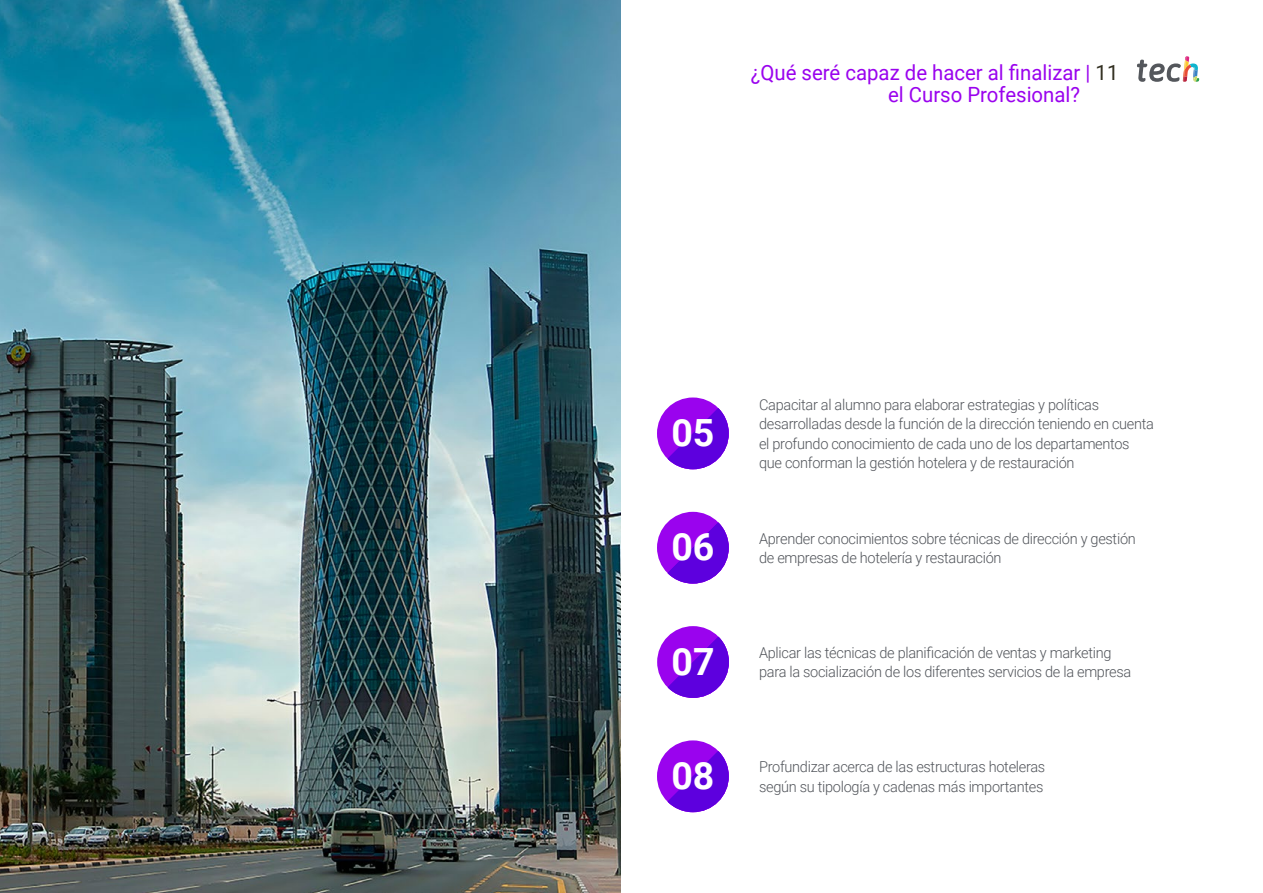
<style>
.page{position:relative;width:1263px;height:893px;background:#fff}
.page>*{position:absolute;margin:0;border:0;box-sizing:border-box;transform-origin:0 0}
.t1{font:700 37.5px "Roboto";color:#fff}
.t2{font:21px/22.5px "Roboto";color:#9a03ee}
.t3{font:300 15px/19.5px "Roboto";letter-spacing:-.02em;color:#52555b}
.s1{color:#312e20}
</style>
<div class="page">
<img style="left:0;top:0;width:621px;height:893px">
<svg style="left:1137px;top:56px;width:62px;height:26px"></svg>
<div style="left:657px;top:512px;width:72px;height:72px;background:#9a03ee;border-radius:50%"></div>
<svg style="left:667px;top:522px;width:62px;height:62px"></svg>
<div style="left:657px;top:740px;width:72px;height:72px;background:#9a03ee;border-radius:50%"></div>
<svg style="left:667px;top:751px;width:62px;height:61px"></svg>
<div style="left:657px;top:626px;width:72px;height:72px;background:#9a03ee;border-radius:50%"></div>
<svg style="left:668px;top:637px;width:61px;height:61px"></svg>
<div style="left:657px;top:397px;width:72px;height:72px;background:#9a03ee;border-radius:50%"></div>
<svg style="left:667px;top:408px;width:62px;height:61px"></svg>
<h2 class="t2" style="left:888px;top:60px;width:232px;text-indent:-137px">¿Qué seré capaz de hacer al finalizar | <span class="s1">11 </span>el Curso Profesional?</h2>
<h1 class="t1" style="left:671px;top:407px;width:45px">05</h1>
<p class="t3" style="left:759px;top:394px;width:396px">Capacitar al alumno para elaborar estrategias y políticas desarrolladas desde la función de la dirección teniendo en cuenta el profundo conocimiento de cada uno de los departamentos que conforman la gestión hotelera y de restauración</p>
<h1 class="t1" style="left:671px;top:521px;width:45px">06</h1>
<p class="t3" style="left:759px;top:528px;width:378px">Aprender conocimientos sobre técnicas de dirección y gestión de empresas de hotelería y restauración</p>
<h1 class="t1" style="left:671px;top:635px;width:45px">07</h1>
<p class="t3" style="left:759px;top:642px;width:374px">Aplicar las técnicas de planificación de ventas y marketing para la socialización de los diferentes servicios de la empresa</p>
<h1 class="t1" style="left:671px;top:749px;width:45px">08</h1>
<p class="t3" style="left:759px;top:756px;width:288px">Profundizar acerca de las estructuras hoteleras según su tipología y cadenas más importantes</p>
</div>
